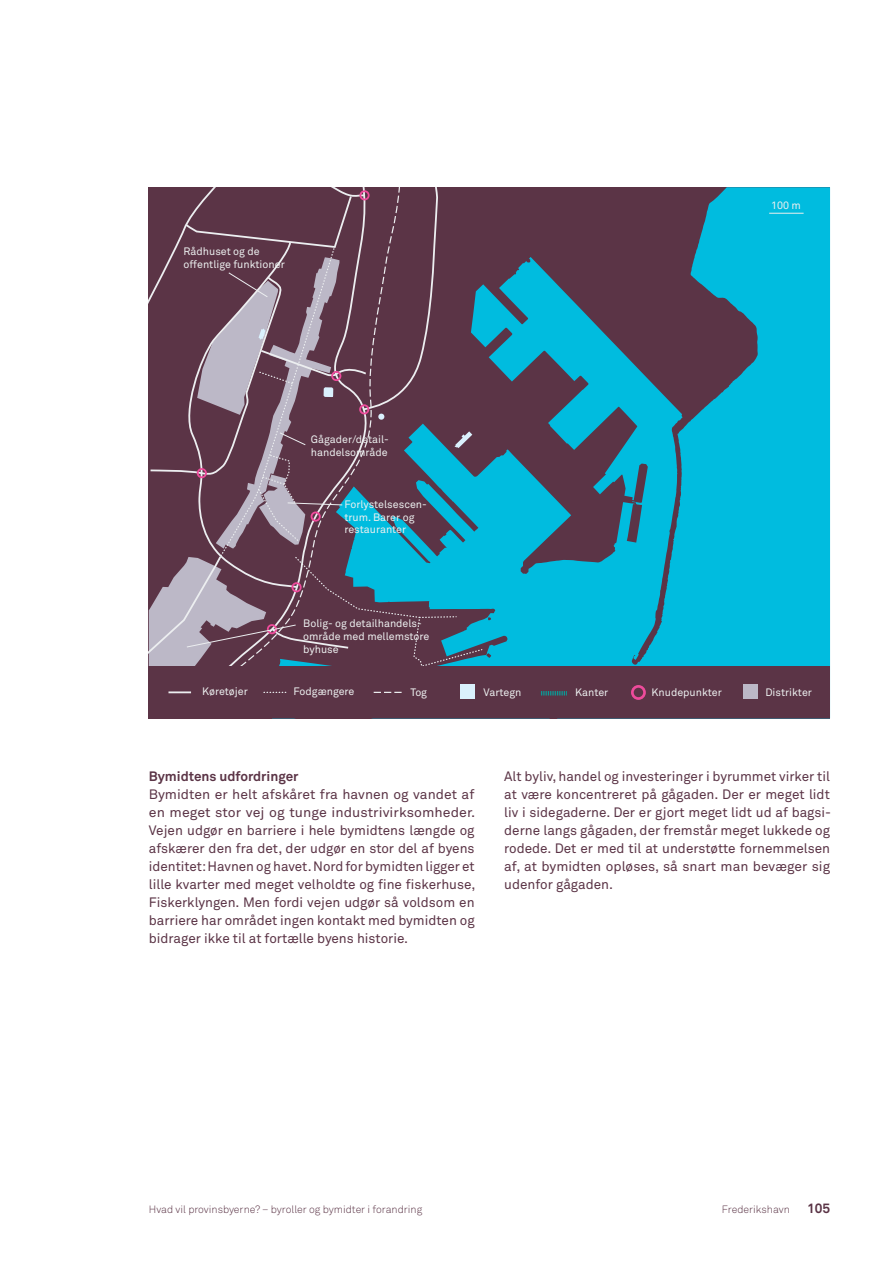
<style>
.page{position:relative;width:893px;height:1263px;background:#fff}
.page>*{position:absolute;margin:0;border:0;box-sizing:border-box;transform-origin:0 0}
.t1{font:13.5px/18px "Akkurat";color:#5b3446;text-align:justify}
.t2{font:700 13.5px "Akkurat";color:#5b3446}
.t3{font:10.65px/12.8px "Akkurat";color:#ecefef}
.t4{font:300 10.5px "Akkurat";color:#5b3446}
</style>
<div class="page">
<svg style="left:483px;top:187px;width:347px;height:480px;background:#1e8eab"></svg>
<div style="left:149px;top:667px;width:681px;height:51px;background:#5b3446"></div>
<svg style="left:541px;top:691px;width:26px;height:4px"></svg>
<div style="left:743px;top:684px;width:15px;height:15px;background:#bcb8c7"></div>
<div style="left:631px;top:685px;width:15px;height:15px;border:3px solid #ee4b9b;border-radius:50%"></div>
<svg style="left:149px;top:187px;width:334px;height:512px;background:#615568"></svg>
<hr style="left:769px;top:213px;width:35px;height:1px;background:#ecefef">
<p class="t3" style="left:183px;top:245px;width:103px">Rådhuset og de offentlige funktioner</p>
<p class="t3" style="left:311px;top:433px;width:79px">Gågader/detail&shy;handelsområde</p>
<p class="t3" style="left:344px;top:498px;width:84px">Forlystelsescen&shy;trum. Barer og restauranter</p>
<p class="t3" style="left:303px;top:617px;width:128px">Bolig- og detailhandels&shy;område med mellemstore byhuse</p>
<p class="t3" style="left:771px;top:199px;width:31px">100 m</p>
<p class="t3" style="left:202px;top:685px;width:47px">Køretøjer</p>
<p class="t3" style="left:293px;top:685px;width:62px">Fodgængere</p>
<p class="t3" style="left:411px;top:686px;width:18px">Tog</p>
<p class="t3" style="left:483px;top:686px;width:40px">Vartegn</p>
<p class="t3" style="left:575px;top:686px;width:35px">Kanter</p>
<p class="t3" style="left:651px;top:686px;width:72px">Knudepunkter</p>
<p class="t3" style="left:765px;top:686px;width:48px">Distrikter</p>
<p class="t2" style="left:149px;top:767px;width:151px">Bymidtens udfordringer</p>
<p class="t1" style="left:149px;top:785px;width:328px">Bymidten er helt afskåret fra havnen og vandet af en meget stor vej og tunge industrivirksomheder.<br>Vejen udgør en barriere i hele bymidtens længde og afskærer den fra det, der udgør en stor del af byens identitet: Havnen og havet. Nord for bymidten ligger et lille kvarter med meget velholdte og fine fiskerhuse, Fiskerklyngen. Men fordi vejen udgør så voldsom en barriere har området ingen kontakt med bymidten og bidrager ikke til at fortælle byens historie.</p>
<p class="t1" style="left:504px;top:767px;width:328px">Alt byliv, handel og investeringer i byrummet virker til at være koncentreret på gågaden. Der er meget lidt liv i sidegaderne. Der er gjort meget lidt ud af bagsi&shy;derne langs gågaden, der fremstår meget lukkede og rodede. Det er med til at understøtte fornemmelsen af, at bymidten opløses, så snart man bevæger sig udenfor gågaden.</p>
<p class="t4" style="left:149px;top:1203px;width:275px">Hvad vil provinsbyerne? – byroller og bymidter i forandring</p>
<p class="t4" style="left:722px;top:1203px;width:69px">Frederikshavn</p>
<p class="t2" style="left:807px;top:1199px;width:25px">105</p>
</div>
